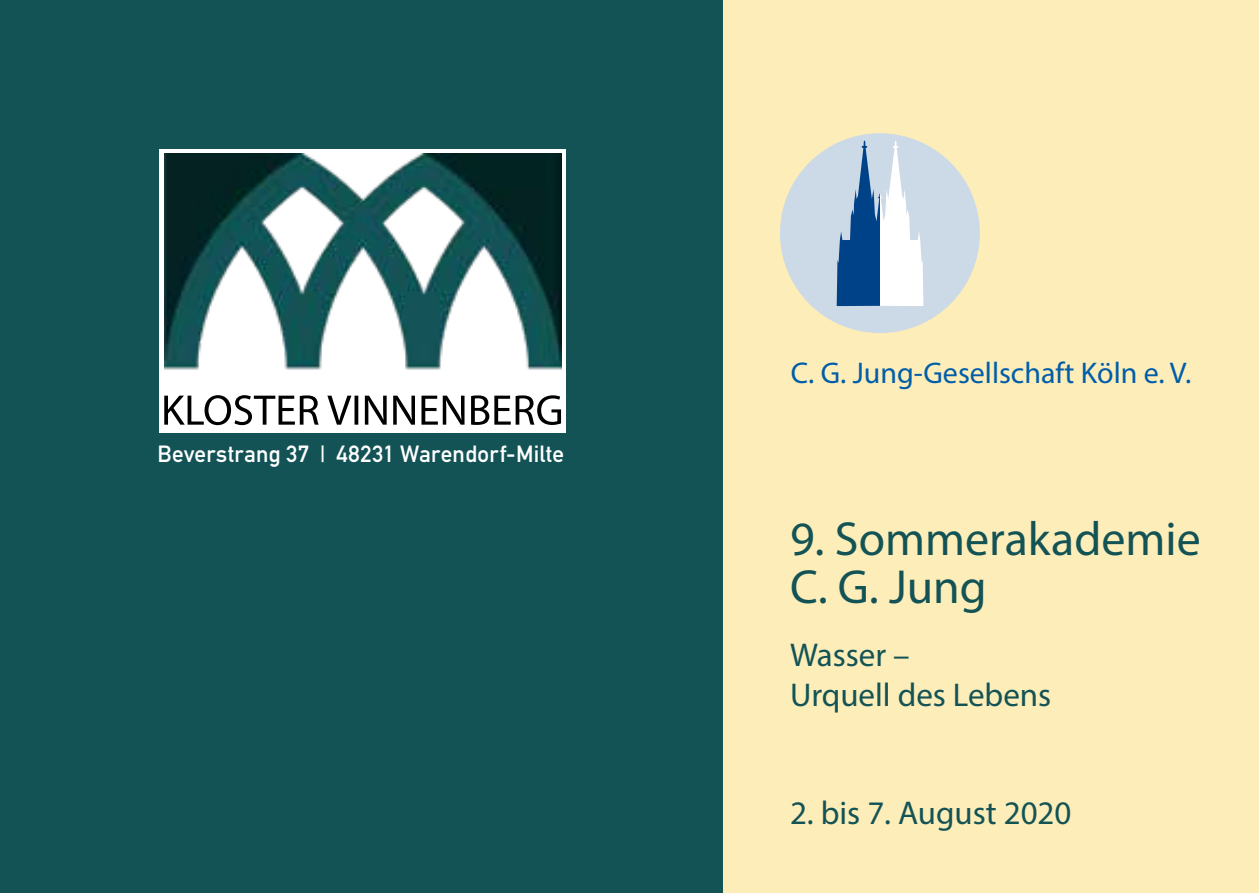
<style>
.page{position:relative;width:1259px;height:893px;background:#fff}
.page>*{position:absolute;margin:0;border:0;box-sizing:border-box;transform-origin:0 0}
.t1{font:48px/48px "Myriad Pro";color:#135355}
.t2{font:33px/39.6px "Myriad Pro";color:#135355}
.t3{font:30px "Myriad Pro";color:#005da9}
.t4{font:700 23.1px "DIN Alternate";letter-spacing:.015em;color:#fff}
</style>
<div class="page">
<div style="left:0;top:0;width:723px;height:893px;background:#135355"></div>
<div style="left:159px;top:149px;width:407px;height:284px;background:#fff"></div>
<img style="left:164px;top:153px;width:397px;height:217px">
<svg style="left:164px;top:395px;width:397px;height:30px"></svg>
<div style="left:723px;top:0;width:536px;height:893px;background:#fdedb9"></div>
<div style="left:780px;top:133px;width:200px;height:200px;background:#ccd9e7;border-radius:50%"></div>
<svg style="left:836px;top:141px;width:87px;height:165px"></svg>
<p class="t4" style="left:157px;top:436px;width:408px">Beverstrang 37 | 48231 Warendorf-Milte</p>
<p class="t3" style="left:791px;top:354px;width:402px">C. G. Jung-Gesellschaft Köln e. V.</p>
<h1 class="t1" style="left:790px;top:514px;width:412px">9. Sommerakademie<br>C. G. Jung</h1>
<p class="t2" style="left:790px;top:635px;width:263px">Wasser –<br>Urquell des Lebens</p>
<p class="t2" style="left:790px;top:792px;width:283px">2. bis 7. August 2020</p>
</div>
